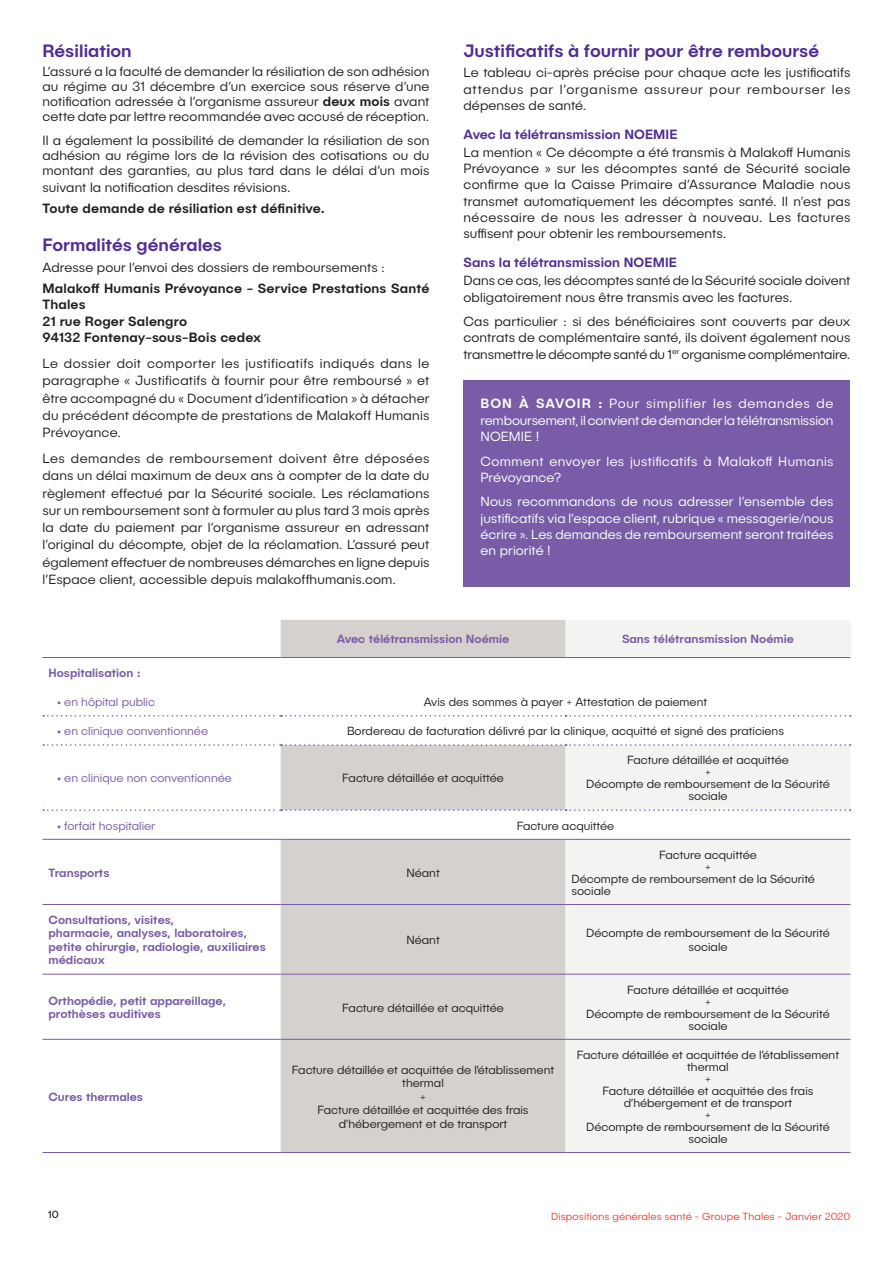
<style>
.page{position:relative;width:893px;height:1263px;background:#fff}
.page>*{position:absolute;margin:0;border:0;box-sizing:border-box;transform-origin:0 0}
.t1{font:500 18px "Publica Sans";color:#502e92}
.t2{font:300 13.5px/17.2px "Publica Sans";letter-spacing:.01em;color:#231f20;text-align:justify}
.t3{font:300 13.5px/16.2px "Publica Sans";letter-spacing:.01em;color:#fff;text-align:justify}
.t4{font:500 13.5px/16.5px "Publica Sans";letter-spacing:.01em;color:#231f20}
.t5{font:500 13.5px "Publica Sans";letter-spacing:.005em;color:#502e92}
.t6{font:300 12px/12px "Publica Sans";color:#231f20;text-align:center}
.t7{font:500 12px/13.5px "Publica Sans";color:#785ca7}
.t8{font:300 12px "Publica Sans";color:#785ca7}
.t9{font:300 10.5px "Publica Sans";letter-spacing:.015em;color:#ee3e35}
.t10{font:10.5px "Publica Sans";color:#231f20}
.s1{font-weight:500}
</style>
<div class="page">
<svg style="left:281px;top:620px;width:285px;height:532px;fill:#d5d1cf"></svg>
<div style="left:566px;top:620px;width:284px;height:37px;background:#f5f5f4"></div>
<svg style="left:281px;top:687px;width:569px;height:152px"></svg>
<svg style="left:566px;top:746px;width:284px;height:406px;fill:#f3f3f2"></svg>
<hr style="left:43px;top:657px;width:238px;height:1px;background:#785ca7">
<hr style="left:281px;top:657px;width:285px;height:1px;background:#785ca7">
<hr style="left:566px;top:657px;width:284px;height:1px;background:#785ca7">
<svg style="left:43px;top:715px;width:808px;height:1px"></svg>
<svg style="left:43px;top:744px;width:808px;height:2px"></svg>
<svg style="left:43px;top:809px;width:808px;height:2px"></svg>
<hr style="left:43px;top:839px;width:238px;height:1px;background:#785ca7">
<hr style="left:281px;top:839px;width:285px;height:1px;background:#785ca7">
<hr style="left:566px;top:839px;width:284px;height:1px;background:#785ca7">
<hr style="left:43px;top:904px;width:238px;height:1px;background:#785ca7">
<hr style="left:281px;top:904px;width:285px;height:1px;background:#785ca7">
<hr style="left:566px;top:904px;width:284px;height:1px;background:#785ca7">
<hr style="left:43px;top:974px;width:238px;height:1px;background:#785ca7">
<hr style="left:281px;top:974px;width:285px;height:1px;background:#785ca7">
<hr style="left:566px;top:974px;width:284px;height:1px;background:#785ca7">
<hr style="left:43px;top:1039px;width:238px;height:1px;background:#785ca7">
<hr style="left:43px;top:1152px;width:238px;height:1px;background:#785ca7">
<hr style="left:281px;top:1039px;width:285px;height:1px;background:#785ca7">
<hr style="left:281px;top:1152px;width:285px;height:1px;background:#785ca7">
<hr style="left:566px;top:1039px;width:284px;height:1px;background:#785ca7">
<hr style="left:566px;top:1152px;width:284px;height:1px;background:#785ca7">
<div style="left:463px;top:381px;width:387px;height:206px;background:#785ca7"></div>
<h1 class="t1" style="left:43px;top:39px;width:91px">Résiliation</h1>
<p class="t2" style="left:43px;top:64px;width:388px;line-height:15px">L’assuré a la faculté de demander la résiliation de son adhésion au régime au 31 décembre d’un exercice sous réserve d’une notification adressée à l’organisme assureur <span class="s1">deux mois</span> avant cette date par lettre recommandée avec accusé de réception.</p>
<p class="t2" style="left:43px;top:132px;width:388px;line-height:15px">Il a également la possibilité de demander la résiliation de son adhésion au régime lors de la révision des cotisations ou du montant des garanties, au plus tard dans le délai d’un mois</p>
<p class="t2" style="left:43px;top:178px;width:250px">suivant la notification desdites révisions.</p>
<p class="t4" style="left:43px;top:200px;width:284px">Toute demande de résiliation est définitive.</p>
<h1 class="t1" style="left:43px;top:234px;width:181px">Formalités générales</h1>
<p class="t2" style="left:43px;top:259px;width:344px">Adresse pour l’envoi des dossiers de remboursements :</p>
<p class="t4" style="left:43px;top:279px;width:388px">Malakoff Humanis Prévoyance - Service Prestations Santé<br>Thales<br>21 rue Roger Salengro<br>94132 Fontenay-sous-Bois cedex</p>
<p class="t2" style="left:43px;top:355px;width:388px">Le dossier doit comporter les justificatifs indiqués dans le paragraphe « Justificatifs à fournir pour être remboursé » et être accompagné du « Document d’identification » à détacher du précédent décompte de prestations de Malakoff Humanis Prévoyance.</p>
<p class="t2" style="left:43px;top:449px;width:388px">Les demandes de remboursement doivent être déposées dans un délai maximum de deux ans à compter de la date du règlement effectué par la Sécurité sociale. Les réclamations sur un remboursement sont à formuler au plus tard 3 mois après la date du paiement par l’organisme assureur en adressant l’original du décompte, objet de la réclamation. L’assuré peut également effectuer de nombreuses démarches en ligne depuis l’Espace client, accessible depuis malakoffhumanis.com.</p>
<h1 class="t1" style="left:463px;top:39px;width:357px">Justificatifs à fournir pour être remboursé</h1>
<p class="t2" style="left:463px;top:64px;width:388px;line-height:16.2px">Le tableau ci-après précise pour chaque acte les justificatifs attendus par l’organisme assureur pour rembourser les dépenses de santé.</p>
<p class="t5" style="left:463px;top:125px;width:216px">Avec la télétransmission NOEMIE</p>
<p class="t2" style="left:463px;top:144px;width:388px;line-height:16.2px">La mention « Ce décompte a été transmis à Malakoff Humanis Prévoyance » sur les décomptes santé de Sécurité sociale confirme que la Caisse Primaire d’Assurance Maladie nous transmet automatiquement les décomptes santé. Il n’est pas nécessaire de nous les adresser à nouveau. Les factures suffisent pour obtenir les remboursements.</p>
<p class="t5" style="left:463px;top:254px;width:215px">Sans la télétransmission NOEMIE</p>
<p class="t2" style="left:463px;top:272px;width:388px;line-height:16.2px">Dans ce cas, les décomptes santé de la Sécurité sociale doivent obligatoirement nous être transmis avec les factures.</p>
<p class="t2" style="left:463px;top:313px;width:388px;line-height:16.2px">Cas particulier : si des bénéficiaires sont couverts par deux contrats de complémentaire santé, ils doivent également nous transmettre le décompte santé du 1<sup>er</sup> organisme complémentaire.</p>
<p class="t3" style="left:480px;top:395px;width:354px"><span class="s1">BON À SAVOIR :</span> Pour simplifier les demandes de remboursement, il convient de demander la télétransmission NOEMIE !</p>
<p class="t3" style="left:480px;top:452px;width:354px">Comment envoyer les justificatifs à Malakoff Humanis<br>Prévoyance?</p>
<p class="t3" style="left:480px;top:493px;width:354px">Nous recommandons de nous adresser l’ensemble des justificatifs via l’espace client, rubrique « messagerie/nous écrire ». Les demandes de remboursement seront traitées en priorité !</p>
<p class="t7" style="left:337px;top:632px;width:174px">Avec télétransmission Noémie</p>
<p class="t7" style="left:622px;top:632px;width:174px">Sans télétransmission Noémie</p>
<p class="t7" style="left:49px;top:665px;width:94px">Hospitalisation :</p>
<p class="t8" style="left:57px;top:694px;width:100px">• en hôpital public</p>
<p class="t6" style="left:424px;top:696px;width:285px">Avis des sommes à payer + Attestation de paiement</p>
<p class="t8" style="left:57px;top:724px;width:153px">• en clinique conventionnée</p>
<p class="t6" style="left:347px;top:725px;width:438px">Bordereau de facturation délivré par la clinique, acquitté et signé des praticiens</p>
<p class="t8" style="left:57px;top:771px;width:176px">• en clinique non conventionnée</p>
<p class="t6" style="left:342px;top:772px;width:163px">Facture détaillée et acquittée</p>
<p class="t6" style="left:586px;top:754px;width:245px">Facture détaillée et acquittée<br>+<br>Décompte de remboursement de la Sécurité sociale</p>
<p class="t8" style="left:57px;top:818px;width:100px">• forfait hospitalier</p>
<p class="t6" style="left:517px;top:819px;width:99px">Facture acquittée</p>
<p class="t7" style="left:49px;top:865px;width:63px">Transports</p>
<p class="t6" style="left:406px;top:866px;width:35px">Néant</p>
<p class="t6" style="left:659px;top:848px;width:99px">Facture acquittée</p>
<p class="t6" style="left:705px;top:860px;width:7px">+</p>
<p class="t6" style="left:572px;top:872px;width:245px">Décompte de remboursement de la Sécurité</p>
<p class="t6" style="left:572px;top:884px;width:41px">sociale</p>
<p class="t7" style="left:49px;top:912px;width:219px">Consultations, visites,<br>pharmacie, analyses, laboratoires, petite chirurgie, radiologie, auxiliaires médicaux</p>
<p class="t6" style="left:406px;top:934px;width:35px">Néant</p>
<p class="t6" style="left:586px;top:926px;width:245px;line-height:13.5px">Décompte de remboursement de la Sécurité sociale</p>
<p class="t7" style="left:49px;top:993px;width:179px">Orthopédie, petit appareillage, prothèses auditives</p>
<p class="t6" style="left:342px;top:1001px;width:163px">Facture détaillée et acquittée</p>
<p class="t7" style="left:48px;top:1089px;width:96px">Cures thermales</p>
<p class="t6" style="left:292px;top:1062px;width:264px;line-height:13.5px">Facture détaillée et acquittée de l’établissement thermal<br>+<br>Facture détaillée et acquittée des frais d’hébergement et de transport</p>
<p class="t6" style="left:586px;top:983px;width:245px">Facture détaillée et acquittée<br>+<br>Décompte de remboursement de la Sécurité sociale</p>
<p class="t6" style="left:577px;top:1048px;width:264px">Facture détaillée et acquittée de l’établissement thermal<br>+<br>Facture détaillée et acquittée des frais d’hébergement et de transport<br>+<br>Décompte de remboursement de la Sécurité sociale</p>
<p class="t10" style="left:48px;top:1208px;width:12px">10</p>
<p class="t9" style="left:551px;top:1210px;width:301px">Dispositions générales santé - Groupe Thales - Janvier 2020</p>
</div>
